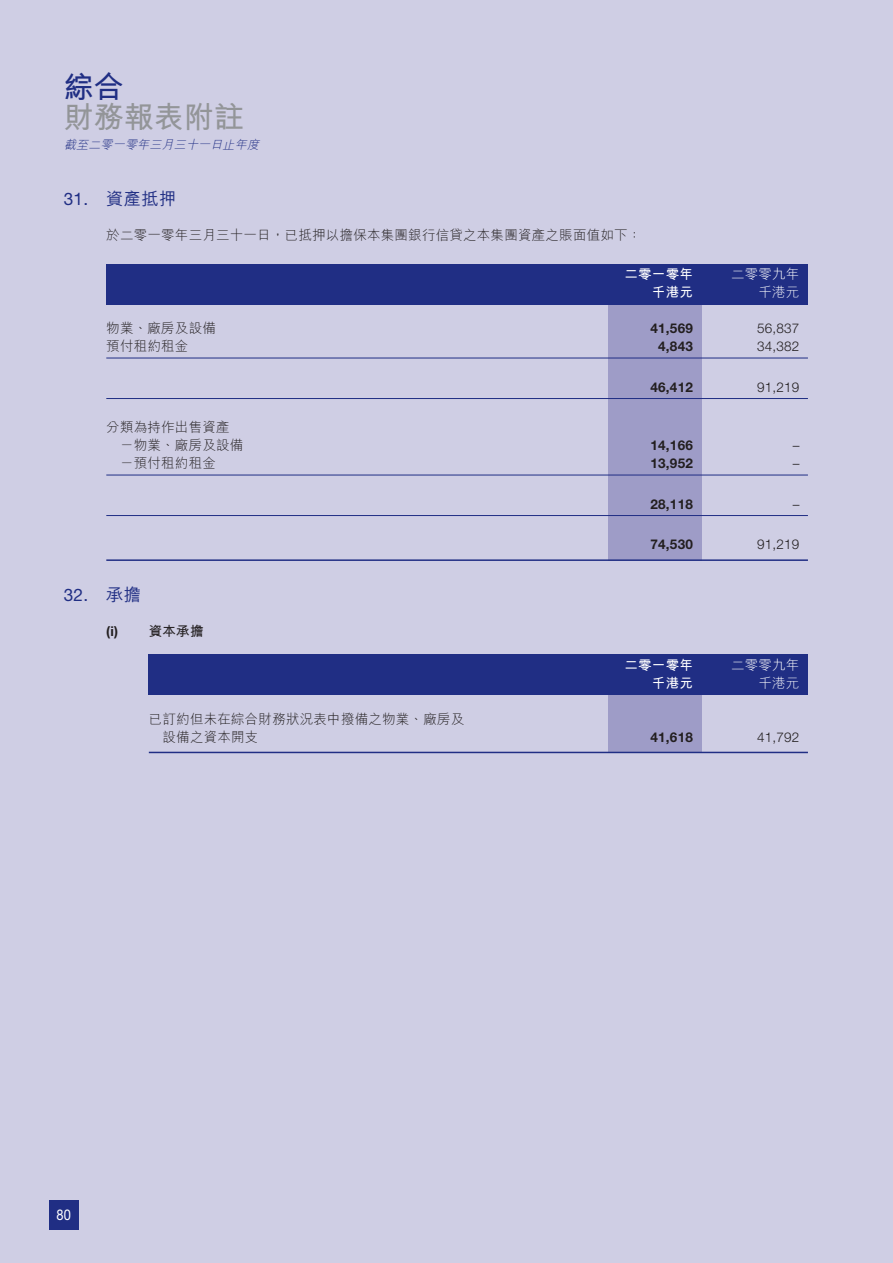
<style>
.page{position:relative;width:893px;height:1263px;background:#cfcee4}
.page>*{position:absolute;margin:0;border:0;box-sizing:border-box;transform-origin:0 0}
.t1{font:700 30px/30px "M Hei HK";color:#939598}
.t2{font:500 17.25px "M Hei HK";color:#202e84}
.t3{font:17.25px "Helvetica Neue LT Std";color:#202e84}
.t4{font:14.85px "Helvetica Neue LT Std";color:#fff;scale:.86 1}
.t5{font:300 13.5px/18px "M Hei HK";letter-spacing:.015em;color:#231f20}
.t6{font:700 13.5px "Helvetica Neue LT Std";letter-spacing:.015em;color:#231f20}
.t7{font:300 13.5px "Helvetica Neue LT Std";letter-spacing:.015em;color:#231f20}
.t8{font:700 13.5px "M Hei HK";letter-spacing:.015em;color:#fff}
.t9{font:300 13.5px "M Hei HK";letter-spacing:.015em;color:#fff}
.t10{font:700 13.5px "M Hei HK";color:#231f20}
.t11{font:italic 300 12px "M Hei HK";color:#202e84}
.s1{color:#202e84}
.s2{font-family:"Helvetica Neue LT Std";font-weight:400}
.s3{font-family:"M Hei HK";font-weight:500}
.s4{font-family:"Helvetica Neue LT Std"}
</style>
<div class="page">
<div style="left:50px;top:1200px;width:29px;height:29px;background:#202e84"></div>
<div style="left:608px;top:271px;width:94px;height:289px;background:#9e9cc7"></div>
<div style="left:106px;top:264px;width:702px;height:40px;background:#202e84"></div>
<hr style="left:106px;top:358px;width:702px;height:1px;background:#202e84">
<hr style="left:106px;top:398px;width:702px;height:1px;background:#202e84">
<hr style="left:106px;top:475px;width:702px;height:1px;background:#202e84">
<hr style="left:106px;top:515px;width:702px;height:1px;background:#202e84">
<hr style="left:106px;top:559px;width:702px;height:2px;background:#202e84">
<div style="left:608px;top:662px;width:94px;height:91px;background:#9e9cc7"></div>
<div style="left:149px;top:654px;width:659px;height:41px;background:#202e84"></div>
<hr style="left:149px;top:752px;width:659px;height:1px;background:#202e84">
<p class="t1" style="left:64px;top:69px;width:182px"><span class="s1">綜合<br></span>財務報表附註</p>
<p class="t11" style="left:64px;top:136px;width:200px">截至二零一零年三月三十一日止年度</p>
<p class="t2" style="left:64px;top:186px;width:114px"><span class="s2">31.</span> 資產抵押</p>
<p class="t5" style="left:106px;top:226px;width:537px">於二零一零年三月三十一日，已抵押以擔保本集團銀行信貸之本集團資產之賬面值如下：</p>
<p class="t8" style="left:624px;top:264px;width:70px">二零一零年</p>
<p class="t9" style="left:731px;top:265px;width:70px">二零零九年</p>
<p class="t8" style="left:652px;top:282px;width:42px">千港元</p>
<p class="t9" style="left:758px;top:283px;width:42px">千港元</p>
<p class="t5" style="left:106px;top:319px;width:111px">物業、廠房及設備</p>
<p class="t6" style="left:650px;top:320px;width:44px">41,569</p>
<p class="t7" style="left:757px;top:320px;width:44px">56,837</p>
<p class="t5" style="left:106px;top:337px;width:84px">預付租約租金</p>
<p class="t6" style="left:658px;top:338px;width:36px">4,843</p>
<p class="t7" style="left:757px;top:338px;width:44px">34,382</p>
<p class="t6" style="left:650px;top:378px;width:44px">46,412</p>
<p class="t7" style="left:757px;top:379px;width:44px">91,219</p>
<p class="t5" style="left:120px;top:418px;width:125px;text-indent:-14px">分類為持作出售資產－物業、廠房及設備</p>
<p class="t6" style="left:650px;top:437px;width:44px">14,166</p>
<p class="t7" style="left:793px;top:437px;width:8px">–</p>
<p class="t5" style="left:120px;top:454px;width:97px">－預付租約租金</p>
<p class="t6" style="left:650px;top:455px;width:44px">13,952</p>
<p class="t7" style="left:793px;top:455px;width:8px">–</p>
<p class="t6" style="left:650px;top:495px;width:44px">28,118</p>
<p class="t7" style="left:793px;top:496px;width:8px">–</p>
<p class="t6" style="left:650px;top:536px;width:44px">74,530</p>
<p class="t7" style="left:757px;top:536px;width:44px">91,219</p>
<p class="t3" style="left:64px;top:584px;width:79px">32. <span class="s3">承擔</span></p>
<p class="t10" style="left:106px;top:621px;width:99px"><span class="s4">(i)</span> 資本承擔</p>
<p class="t8" style="left:624px;top:655px;width:70px">二零一零年</p>
<p class="t9" style="left:731px;top:655px;width:70px">二零零九年</p>
<p class="t8" style="left:652px;top:673px;width:42px">千港元</p>
<p class="t9" style="left:758px;top:673px;width:42px">千港元</p>
<p class="t5" style="left:163px;top:709px;width:303px;text-indent:-14px">已訂約但未在綜合財務狀況表中撥備之物業、廠房及設備之資本開支</p>
<p class="t6" style="left:650px;top:728px;width:44px">41,618</p>
<p class="t7" style="left:757px;top:728px;width:44px">41,792</p>
<p class="t4" style="left:57px;top:1206px;width:18px">80</p>
</div>
